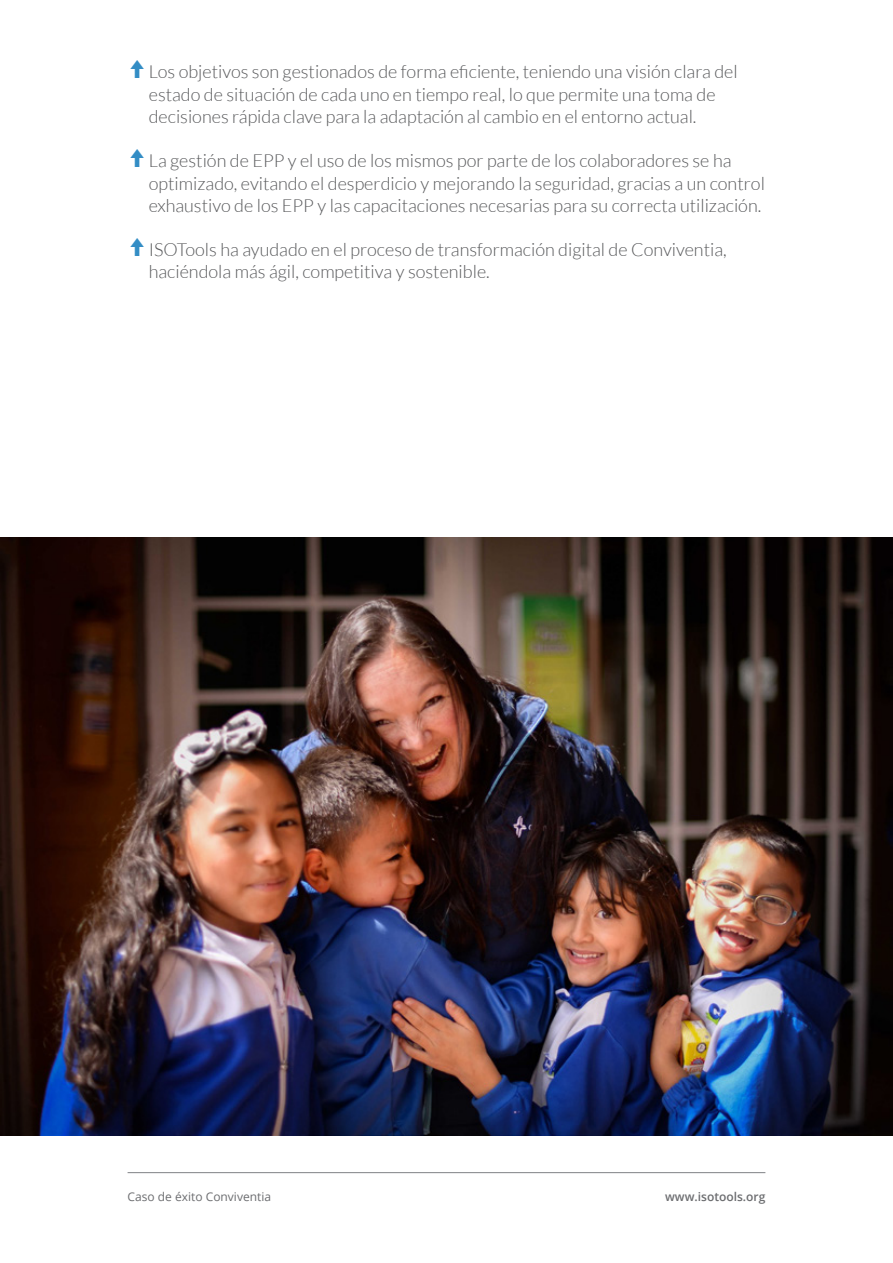
<style>
.page{position:relative;width:893px;height:1263px;background:#fff}
.page>*{position:absolute;margin:0;border:0;box-sizing:border-box;transform-origin:0 0}
.t1{font:300 18px/22.5px "Lato";color:#57585a}
.t2{font:12px "Open Sans";color:#6c6d70}
.t3{font:600 12px "Open Sans";color:#6c6d70}
.s1{color:#338dc5}
</style>
<div class="page">
<hr style="left:128px;top:1172px;width:637px;height:1px;background:#808285">
<img style="left:0;top:538px;width:893px;height:597px">
<p class="t1" style="left:149px;top:61px;width:590px;text-indent:-21px"><span class="s1">▼</span> Los objetivos son gestionados de forma eficiente, teniendo una visión clara del estado de situación de cada uno en tiempo real, lo que permite una toma de decisiones rápida clave para la adaptación al cambio en el entorno actual.</p>
<p class="t1" style="left:149px;top:149px;width:618px;text-indent:-21px"><span class="s1">▼</span> La gestión de EPP y el uso de los mismos por parte de los colaboradores se ha optimizado, evitando el desperdicio y mejorando la seguridad, gracias a un control exhaustivo de los EPP y las capacitaciones necesarias para su correcta utilización.</p>
<p class="t1" style="left:149px;top:238px;width:579px;text-indent:-21px"><span class="s1">▼</span> ISOTools ha ayudado en el proceso de transformación digital de Conviventia, haciéndola más ágil, competitiva y sostenible.</p>
<p class="t2" style="left:128px;top:1188px;width:145px">Caso de éxito Conviventia</p>
<p class="t3" style="left:665px;top:1188px;width:102px">www.isotools.org</p>
</div>
